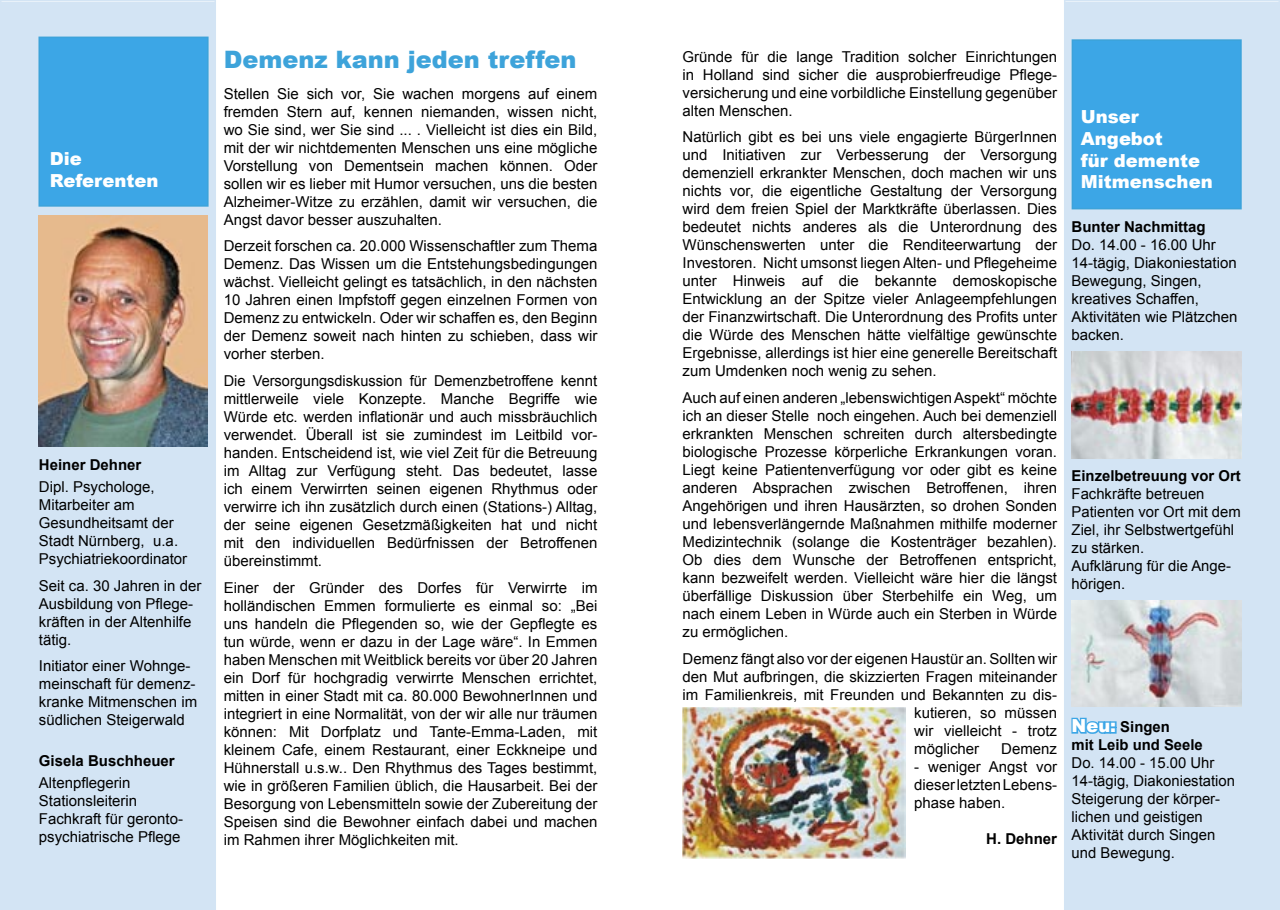
<style>
.page{position:relative;width:1280px;height:910px;background:#fff}
.page>*{position:absolute;margin:0;border:0;box-sizing:border-box;transform-origin:0 0}
.t1{font:900 24px "Arial";color:#3da3da}
.t2{font:900 18px/21.6px "Arial";color:#fff}
.t3{font:15px/18px "Arial";color:#000;text-align:justify}
.t4{font:700 15px/18px "Arial";color:#000}
.s1{font-weight:900;font-size:18px;color:#fff}
</style>
<div class="page">
<div style="left:1064px;top:0;width:216px;height:910px;background:#d3e4f4"></div>
<div style="left:0;top:0;width:216px;height:910px;background:#d3e4f4"></div>
<div style="left:39px;top:37px;width:169px;height:169px;background:#3ca6e6"></div>
<hr style="left:38px;top:37px;width:2px;height:169px;background:#3da3da">
<hr style="left:39px;top:205px;width:169px;height:2px;background:#3da3da">
<hr style="left:207px;top:37px;width:2px;height:169px;background:#3da3da">
<hr style="left:39px;top:37px;width:169px;height:1px;background:#3da3da">
<img style="left:39px;top:215px;width:168px;height:232px">
<div style="left:1072px;top:40px;width:169px;height:169px;background:#3ca6e6"></div>
<hr style="left:1071px;top:40px;width:2px;height:169px;background:#3da3da">
<hr style="left:1072px;top:208px;width:169px;height:1px;background:#3da3da">
<hr style="left:1240px;top:40px;width:2px;height:169px;background:#3da3da">
<hr style="left:1072px;top:39px;width:169px;height:2px;background:#3da3da">
<img style="left:682px;top:707px;width:224px;height:152px">
<svg style="left:1070px;top:715px;width:42px;height:21px"></svg>
<div style="left:1110px;top:721px;width:6px;height:7px;border:3px solid #3ca6e6"></div>
<div style="left:1110px;top:727px;width:6px;height:7px;border:3px solid #3ca6e6"></div>
<img style="left:1071px;top:352px;width:171px;height:107px">
<img style="left:1072px;top:601px;width:170px;height:105px">
<p class="t2" style="left:50px;top:147px;width:110px">Die<br>Referenten</p>
<p class="t4" style="left:39px;top:456px;width:104px">Heiner Dehner</p>
<p class="t3" style="left:39px;top:478px;width:150px;text-align:left">Dipl. Psychologe,<br>Mitarbeiter am<br>Gesundheitsamt der<br>Stadt Nürnberg, u.a.<br>Psychiatriekoordinator</p>
<p class="t3" style="left:39px;top:577px;width:164px;text-align:left">Seit ca. 30 Jahren in der<br>Ausbildung von Pflege&shy;kräften in der Altenhilfe tätig.</p>
<p class="t3" style="left:39px;top:657px;width:160px;text-align:left">Initiator einer Wohnge&shy;meinschaft für demenz&shy;kranke Mitmenschen im südlichen Steigerwald</p>
<p class="t4" style="left:39px;top:752px;width:137px">Gisela Buschheuer</p>
<p class="t3" style="left:39px;top:774px;width:146px;text-align:left">Altenpflegerin<br>Stationsleiterin<br>Fachkraft für geronto&shy;psychiatrische Pflege</p>
<h1 class="t1" style="left:224px;top:42px;width:354px">Demenz kann jeden treffen</h1>
<p class="t3" style="left:224px;top:85px;width:375px">Stellen Sie sich vor, Sie wachen morgens auf einem fremden Stern auf, kennen niemanden, wissen nicht, wo Sie sind, wer Sie sind ... . Vielleicht ist dies ein Bild, mit der wir nichtdementen Menschen uns eine mögliche Vorstellung von Dementsein machen können. Oder sollen wir es lieber mit Humor versuchen, uns die besten Alzheimer-Witze zu erzählen, damit wir versuchen, die Angst davor besser auszuhalten.</p>
<p class="t3" style="left:224px;top:237px;width:375px">Derzeit forschen ca. 20.000 Wissenschaftler zum Thema Demenz. Das Wissen um die Entstehungsbedingungen wächst. Vielleicht gelingt es tatsächlich, in den nächsten 10 Jahren einen Impfstoff gegen einzelnen Formen von Demenz zu entwickeln. Oder wir schaffen es, den Beginn der Demenz soweit nach hinten zu schieben, dass wir vorher sterben.</p>
<p class="t3" style="left:224px;top:372px;width:375px">Die Versorgungsdiskussion für Demenzbetroffene kennt mittlerweile viele Konzepte. Manche Begriffe wie Würde etc. werden inflationär und auch missbräuchlich verwendet. Überall ist sie zumindest im Leitbild vor&shy;handen. Entscheidend ist, wie viel Zeit für die Betreuung im Alltag zur Verfügung steht. Das bedeutet, lasse ich einem Verwirrten seinen eigenen Rhythmus oder verwirre ich ihn zusätzlich durch einen (Stations-) Alltag, der seine eigenen Gesetzmäßigkeiten hat und nicht mit den individuellen Bedürfnissen der Betroffenen übereinstimmt.</p>
<p class="t3" style="left:224px;top:578px;width:375px">Einer der Gründer des Dorfes für Verwirrte im holländischen Emmen formulierte es einmal so: „Bei uns handeln die Pflegenden so, wie der Gepflegte es tun würde, wenn er dazu in der Lage wäre“. In Emmen haben Menschen mit Weitblick bereits vor über 20 Jahren ein Dorf für hochgradig verwirrte Menschen errichtet, mitten in einer Stadt mit ca. 80.000 BewohnerInnen und integriert in eine Normalität, von der wir alle nur träumen können: Mit Dorfplatz und Tante-Emma-Laden, mit kleinem Cafe, einem Restaurant, einer Eckkneipe und Hühnerstall u.s.w.. Den Rhythmus des Tages bestimmt, wie in größeren Familien üblich, die Hausarbeit. Bei der Besorgung von Lebensmitteln sowie der Zubereitung der Speisen sind die Bewohner einfach dabei und machen im Rahmen ihrer Möglichkeiten mit.</p>
<p class="t3" style="left:682px;top:48px;width:376px">Gründe für die lange Tradition solcher Einrichtungen in Holland sind sicher die ausprobierfreudige Pflege&shy;versicherung und eine vorbildliche Einstellung gegenüber alten Menschen.</p>
<p class="t3" style="left:682px;top:128px;width:376px">Natürlich gibt es bei uns viele engagierte BürgerInnen und Initiativen zur Verbesserung der Versorgung demenziell erkrankter Menschen, doch machen wir uns nichts vor, die eigentliche Gestaltung der Versorgung wird dem freien Spiel der Marktkräfte überlassen. Dies bedeutet nichts anderes als die Unterordnung des Wünschenswerten unter die Renditeerwartung der Investoren. Nicht umsonst liegen Alten- und Pflegeheime unter Hinweis auf die bekannte demoskopische Entwicklung an der Spitze vieler Anlageempfehlungen der Finanzwirtschaft. Die Unterordnung des Profits unter die Würde des Menschen hätte vielfältige gewünschte Ergebnisse, allerdings ist hier eine generelle Bereitschaft zum Umdenken noch wenig zu sehen.</p>
<p class="t3" style="left:682px;top:389px;width:376px">Auch auf einen anderen „lebenswichtigen Aspekt“ möchte ich an dieser Stelle noch eingehen. Auch bei demenziell erkrankten Menschen schreiten durch altersbedingte biologische Prozesse körperliche Erkrankungen voran.<br>Liegt keine Patientenverfügung vor oder gibt es keine anderen Absprachen zwischen Betroffenen, ihren Angehörigen und ihren Hausärzten, so drohen Sonden und lebensverlängernde Maßnahmen mithilfe moderner Medizintechnik (solange die Kostenträger bezahlen).<br>Ob dies dem Wunsche der Betroffenen entspricht, kann bezweifelt werden. Vielleicht wäre hier die längst überfällige Diskussion über Sterbehilfe ein Weg, um nach einem Leben in Würde auch ein Sterben in Würde zu ermöglichen.</p>
<p class="t3" style="left:682px;top:649px;width:376px">Demenz fängt also vor der eigenen Haustür an. Sollten wir</p>
<p class="t3" style="left:682px;top:667px;width:376px">den Mut aufbringen, die skizzierten Fragen miteinander</p>
<p class="t3" style="left:682px;top:685px;width:376px">im Familienkreis, mit Freunden und Bekannten zu dis-</p>
<p class="t3" style="left:914px;top:703px;width:144px">kutieren, so müssen</p>
<p class="t3" style="left:914px;top:721px;width:144px">wir vielleicht - trotz</p>
<p class="t3" style="left:914px;top:739px;width:67px">möglicher</p>
<p class="t3" style="left:1001px;top:739px;width:57px">Demenz</p>
<p class="t3" style="left:914px;top:757px;width:144px">- weniger Angst vor dieser letzten Lebens&shy;phase haben.</p>
<p class="t4" style="left:986px;top:830px;width:72px">H. Dehner</p>
<p class="t2" style="left:1081px;top:106px;width:133px">Unser<br>Angebot<br>für demente<br>Mitmenschen</p>
<p class="t4" style="left:1071px;top:218px;width:136px">Bunter Nachmittag</p>
<p class="t3" style="left:1071px;top:236px;width:167px;text-align:left">Do. 14.00 - 16.00 Uhr<br>14-tägig, Diakoniestation<br>Bewegung, Singen, kreatives Schaffen,<br>Aktivitäten wie Plätzchen backen.</p>
<p class="t4" style="left:1071px;top:467px;width:171px">Einzelbetreuung vor Ort</p>
<p class="t3" style="left:1071px;top:485px;width:171px;text-align:left">Fachkräfte betreuen<br>Patienten vor Ort mit dem<br>Ziel, ihr Selbstwertgefühl zu stärken.<br>Aufklärung für die Ange&shy;hörigen.</p>
<p class="t4" style="left:1071px;top:718px;width:133px"><span class="s1">Neu:</span> Singen<br>mit Leib und Seele</p>
<p class="t3" style="left:1071px;top:754px;width:165px;text-align:left">Do. 14.00 - 15.00 Uhr<br>14-tägig, Diakoniestation<br>Steigerung der körper&shy;lichen und geistigen<br>Aktivität durch Singen und Bewegung.</p>
</div>
